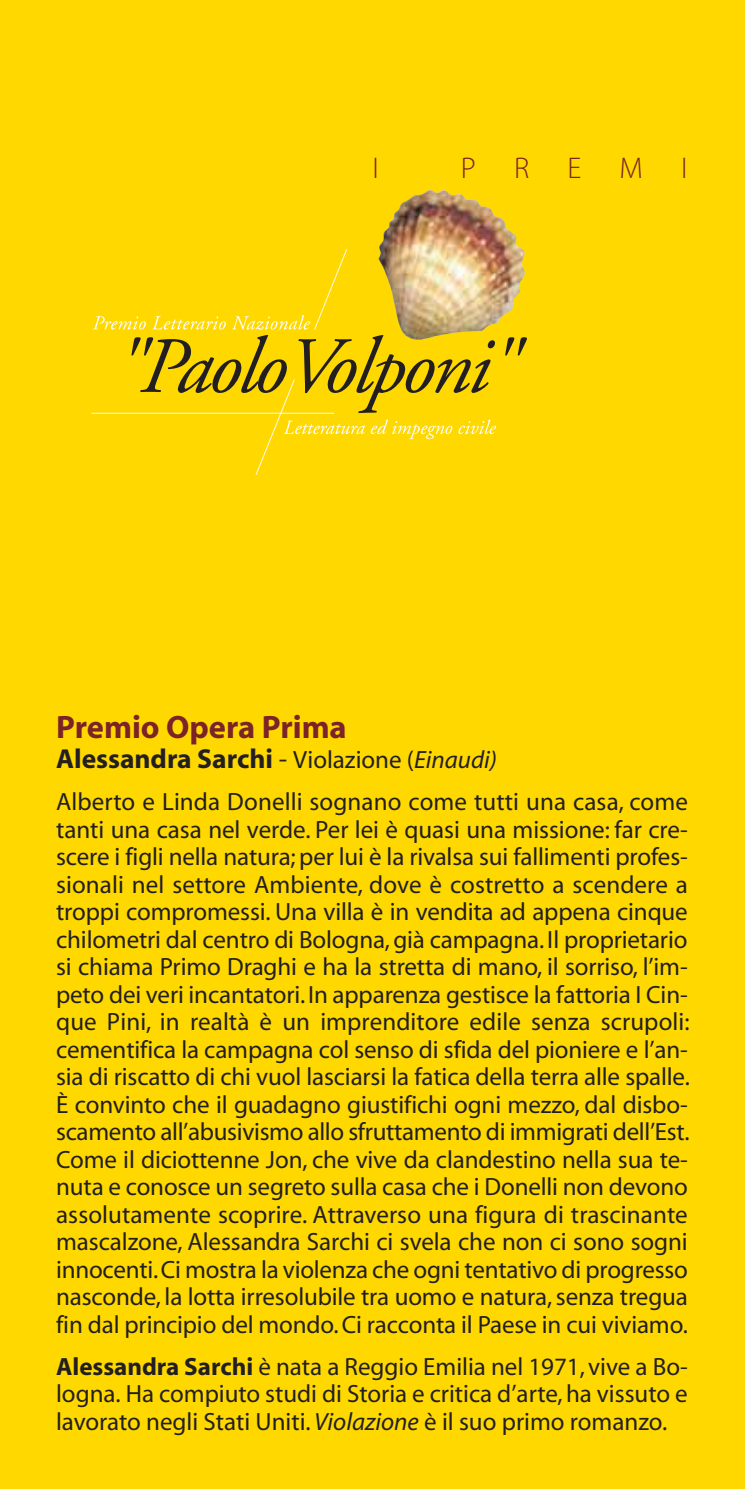
<style>
.page{position:relative;width:745px;height:1489px;background:#fff}
.page>*{position:absolute;margin:0;border:0;box-sizing:border-box;transform-origin:0 0}
.t1{font:700 32.5px "Myriad";color:#7b2326}
.t2{font:300 30px "Myriad Pro";color:#7b2326}
.t3{font:700 27.5px "Myriad";color:#231f20}
.t4{font:25px/27.5px "Myriad";letter-spacing:-.005em;color:#231f20;text-align:justify}
.s1{font-weight:400}
.s2{font-weight:400;font-size:25px}
.s3{font-weight:400;font-style:italic;font-size:25px}
.s4{font-weight:700}
.s5{font-style:italic}
</style>
<div class="page">
<div style="left:0;top:0;width:744px;height:1488px;background:#ffd800"></div>
<svg style="left:505px;top:337px;width:21px;height:19px"></svg>
<svg style="left:93px;top:249px;width:403px;height:226px"></svg>
<hr style="left:91px;top:413px;width:243px;height:1px;background:#fff">
<img style="left:377px;top:190px;width:148px;height:150px">
<p class="t2" style="left:372px;top:150px;width:8px">I</p>
<p class="t2" style="left:460px;top:150px;width:17px">P</p>
<p class="t2" style="left:514px;top:150px;width:17px">R</p>
<p class="t2" style="left:567px;top:150px;width:15px">E</p>
<p class="t2" style="left:619px;top:150px;width:25px">M</p>
<p class="t2" style="left:680px;top:150px;width:8px">I</p>
<h1 class="t1" style="left:56px;top:715px;width:292px">Premio Opera Prima</h1>
<p class="t3" style="left:56px;top:748px;width:442px">Alessandra Sarchi <span class="s1">-</span> <span class="s2">Violazione (</span><span class="s3">Einaudi)</span></p>
<p class="t4" style="left:56px;top:789px;width:634px">Alberto e Linda Donelli sognano come tutti una casa, come tanti una casa nel verde. Per lei è quasi una missione: far cre&shy;scere i figli nella natura; per lui è la rivalsa sui fallimenti profes&shy;sionali nel settore Ambiente, dove è costretto a scendere a troppi compromessi. Una villa è in vendita ad appena cinque chilometri dal centro di Bologna, già campagna. Il proprietario si chiama Primo Draghi e ha la stretta di mano, il sorriso, l’im&shy;peto dei veri incantatori. In apparenza gestisce la fattoria I Cin&shy;que Pini, in realtà è un imprenditore edile senza scrupoli: cementifica la campagna col senso di sfida del pioniere e l’an&shy;sia di riscatto di chi vuol lasciarsi la fatica della terra alle spalle.<br>È convinto che il guadagno giustifichi ogni mezzo, dal disbo&shy;scamento all’abusivismo allo sfruttamento di immigrati dell’Est.<br>Come il diciottenne Jon, che vive da clandestino nella sua te&shy;nuta e conosce un segreto sulla casa che i Donelli non devono assolutamente scoprire. Attraverso una figura di trascinante mascalzone, Alessandra Sarchi ci svela che non ci sono sogni innocenti. Ci mostra la violenza che ogni tentativo di progresso nasconde, la lotta irresolubile tra uomo e natura, senza tregua fin dal principio del mondo. Ci racconta il Paese in cui viviamo.</p>
<p class="t4" style="left:56px;top:1354px;width:632px"><span class="s4">Alessandra Sarchi</span> è nata a Reggio Emilia nel 1971, vive a Bo&shy;logna. Ha compiuto studi di Storia e critica d’arte, ha vissuto e lavorato negli Stati Uniti. <span class="s5">Violazione</span> è il suo primo romanzo.</p>
</div>
